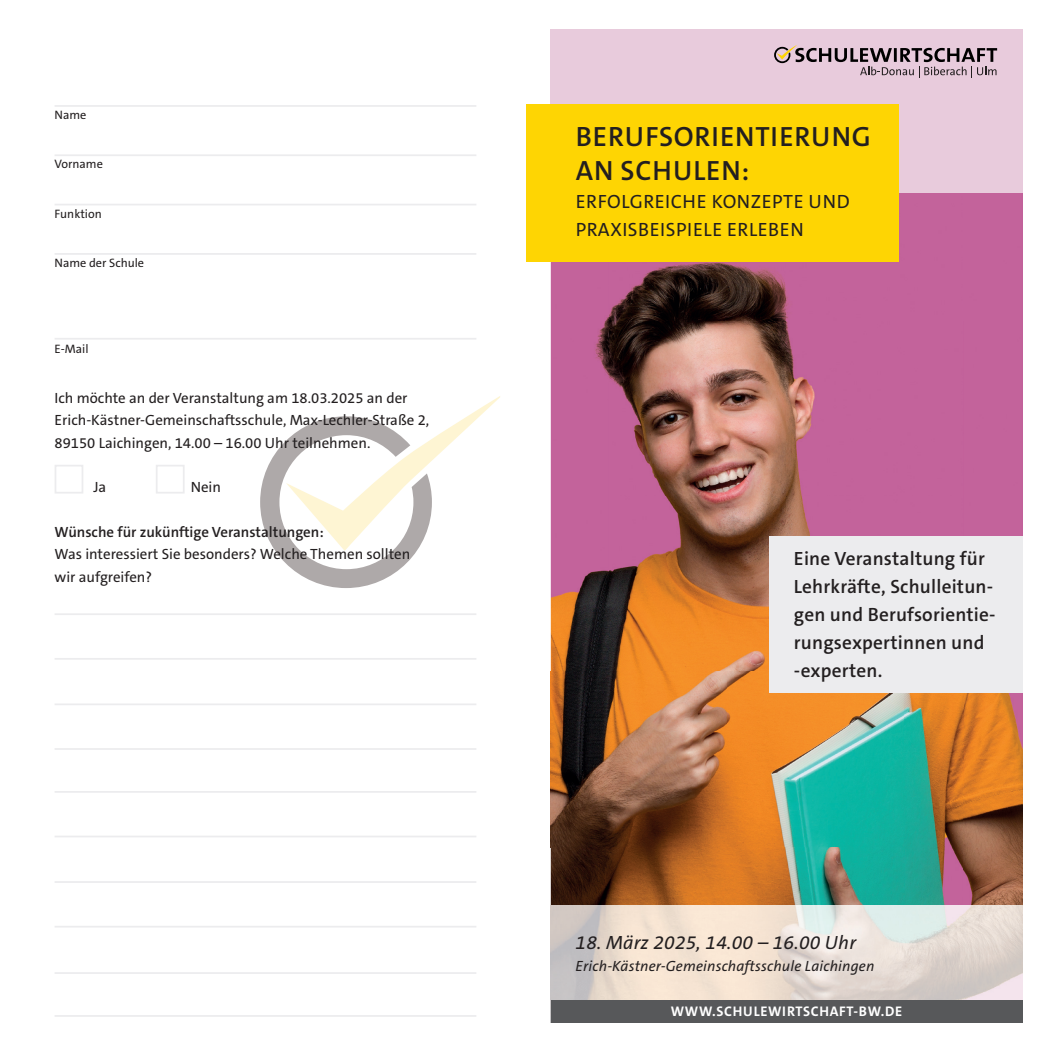
<style>
.page{position:relative;width:1052px;height:1052px;background:#fff}
.page>*{position:absolute;margin:0;border:0;box-sizing:border-box;transform-origin:0 0}
.t1{font:600 28px/33.4px "The Sans C5";letter-spacing:.03em;color:#231f20}
.t2{font:600 19.25px/28px "The Sans C5";letter-spacing:.01em;color:#231f20}
.t3{font:19.25px/28px "The Sans C5";letter-spacing:.03em;color:#231f20}
.t4{font:italic 19.25px "The Sans C5";letter-spacing:.01em;color:#231f20}
.t5{font:14.88px/22.4px "The Sans C5";color:#231f20}
.t6{font:italic 14.88px "The Sans C5";letter-spacing:.01em;color:#231f20}
.t7{font:600 14.88px "The Sans C5";color:#231f20}
.t8{font:700 14px "The Sans C5";letter-spacing:.05em;color:#fff}
.t9{font:12.25px "The Sans C5";color:#231f20}
</style>
<div class="page">
<svg style="left:260px;top:396px;width:240px;height:192px"></svg>
<img style="left:551px;top:262px;width:58px;height:410px">
<img style="left:609px;top:192px;width:354px;height:480px">
<img style="left:963px;top:192px;width:59px;height:713px">
<img style="left:551px;top:672px;width:412px;height:233px">
<img style="left:551px;top:905px;width:471px;height:95px">
<div style="left:551px;top:1000px;width:471px;height:22px;background:#57585a"></div>
<div style="left:551px;top:30px;width:471px;height:162px;background:#e8cbdc"></div>
<svg style="left:774px;top:45px;width:223px;height:33px;background:#b69fab"></svg>
<div style="left:526px;top:104px;width:372px;height:158px;background:#fed503"></div>
<div style="left:769px;top:536px;width:253px;height:156px;background:#ececee"></div>
<hr style="left:55px;top:105px;width:421px;height:2px;background:#ececee">
<hr style="left:55px;top:154px;width:421px;height:2px;background:#ececee">
<hr style="left:55px;top:204px;width:421px;height:1px;background:#ececee">
<hr style="left:55px;top:253px;width:421px;height:2px;background:#ececee">
<hr style="left:55px;top:338px;width:421px;height:1px;background:#ececee">
<div style="left:55px;top:465px;width:28px;height:28px;border:2px solid #ececee"></div>
<div style="left:156px;top:465px;width:29px;height:28px;border:2px solid #ececee"></div>
<hr style="left:55px;top:613px;width:421px;height:2px;background:#ececee">
<hr style="left:55px;top:658px;width:421px;height:1px;background:#ececee">
<hr style="left:55px;top:703px;width:421px;height:2px;background:#ececee">
<hr style="left:55px;top:748px;width:421px;height:2px;background:#ececee">
<hr style="left:55px;top:791px;width:421px;height:1px;background:#ececee">
<hr style="left:55px;top:835px;width:421px;height:2px;background:#ececee">
<hr style="left:55px;top:881px;width:421px;height:2px;background:#ececee">
<hr style="left:55px;top:925px;width:421px;height:2px;background:#ececee">
<hr style="left:55px;top:972px;width:421px;height:2px;background:#ececee">
<hr style="left:55px;top:1015px;width:421px;height:1px;background:#ececee">
<p class="t9" style="left:55px;top:107px;width:33px">Name</p>
<p class="t9" style="left:55px;top:156px;width:50px">Vorname</p>
<p class="t9" style="left:55px;top:206px;width:49px">Funktion</p>
<p class="t9" style="left:55px;top:255px;width:91px">Name der Schule</p>
<p class="t9" style="left:55px;top:341px;width:36px">E-Mail</p>
<p class="t5" style="left:55px;top:387px;width:376px">Ich möchte an der Veranstaltung am 18.03.2025 an der<br>Erich-Kästner-Gemeinschaftsschule, Max-Lechler-Straße 2,<br>89150 Laichingen, 14.00 – 16.00 Uhr teilnehmen.</p>
<p class="t5" style="left:93px;top:476px;width:14px">Ja</p>
<p class="t5" style="left:191px;top:476px;width:32px">Nein</p>
<p class="t7" style="left:55px;top:522px;width:271px">Wünsche für zukünftige Veranstaltungen:</p>
<p class="t5" style="left:55px;top:543px;width:357px">Was interessiert Sie besonders? Welche Themen sollten wir aufgreifen?</p>
<h1 class="t1" style="left:576px;top:120px;width:297px">BERUFSORIENTIERUNG<br>AN SCHULEN:</h1>
<p class="t3" style="left:576px;top:187px;width:276px">ERFOLGREICHE KONZEPTE UND<br>PRAXISBEISPIELE ERLEBEN</p>
<p class="t2" style="left:794px;top:545px;width:203px">Eine Veranstaltung für<br>Lehrkräfte, Schulleitun&shy;gen und Berufsorientie&shy;rungsexpert innen und -experten.</p>
<p class="t4" style="left:575px;top:929px;width:282px">18. März 2025, 14.00 – 16.00 Uhr</p>
<p class="t6" style="left:575px;top:956px;width:300px">Erich-Kästner-Gemeinschaftsschule Laichingen</p>
<p class="t8" style="left:671px;top:1002px;width:233px">WWW.SCHULEWIRTSCHAFT-BW.DE</p>
</div>
